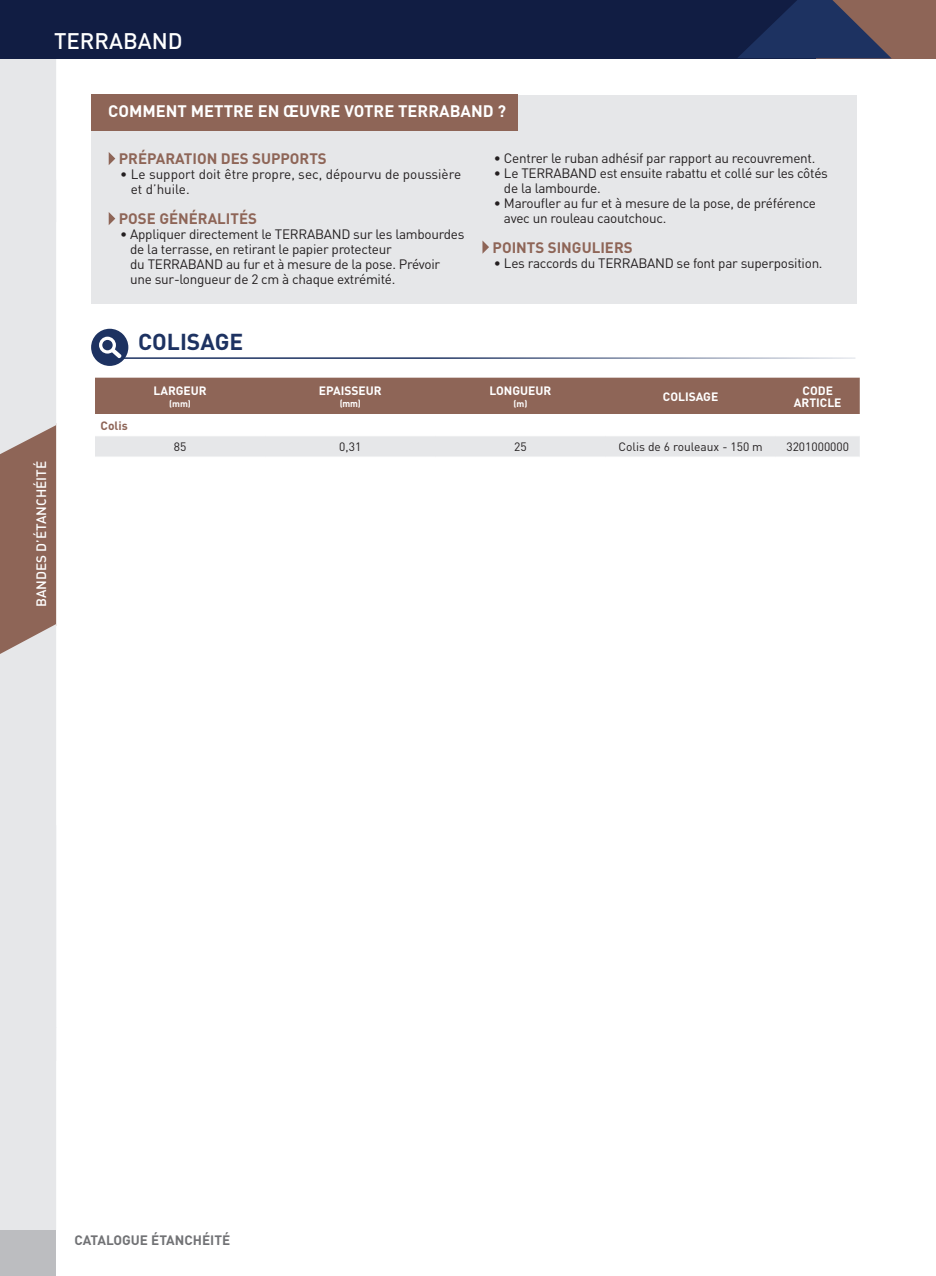
<style>
.page{position:relative;width:936px;height:1276px;background:#fff}
.page>*{position:absolute;margin:0;border:0;box-sizing:border-box;transform-origin:0 0}
.t1{font:700 22.8px "DIN";color:#1d3261}
.t2{font:22.35px "DIN Medium Alternate";color:#fff}
.t3{font:700 16.5px "DIN";color:#fff}
.t4{font:700 15px "DIN";color:#8e6557}
.t5{font:13.5px/15px "DIN";letter-spacing:-.02em;color:#231f20}
.t6{font:13.5px/15px "DIN";color:#231f20}
.t7{font:700 13.5px "DIN";color:#717275}
.t8{font:13.5px "DIN Medium Alternate";color:#fff}
.t9{font:700 12px/12px "DIN";color:#fff;text-align:center}
.t10{font:12px "DIN";color:#231f20}
.t11{font:700 12px "DIN";color:#8e6557}
.t12{font:700 9.6px "DIN";color:#fff;scale:.93 1}
.t13{font:700 9px "DIN";color:#fff}
</style>
<div class="page">
<svg style="left:0;top:58px;width:56px;height:1211px;background:#d6d0cf"></svg>
<div style="left:0;top:1230px;width:55px;height:46px;background:#bcbdc0"></div>
<div style="left:0;top:0;width:935px;height:58px;background:#111d43"></div>
<div style="left:816px;top:0;width:119px;height:58px;background:#8e6557"></div>
<svg style="left:738px;top:0;width:153px;height:58px"></svg>
<div style="left:91px;top:95px;width:766px;height:209px;background:#e6e7e9"></div>
<div style="left:91px;top:95px;width:426px;height:36px;background:#8e6557"></div>
<svg style="left:109px;top:152px;width:6px;height:13px"></svg>
<svg style="left:109px;top:212px;width:6px;height:13px"></svg>
<svg style="left:482px;top:240px;width:7px;height:14px"></svg>
<div style="left:95px;top:378px;width:764px;height:36px;background:#8e6557"></div>
<div style="left:95px;top:436px;width:764px;height:21px;background:#e6e7e9"></div>
<svg style="left:91px;top:328px;width:38px;height:38px"></svg>
<hr style="left:122px;top:357px;width:733px;height:2px;background:#1d3261">
<h2 class="t2" style="left:54px;top:27px;width:130px">TERRABAND</h2>
<p class="t8" style="left:33px;top:607px;width:148px;rotate:-90deg">BANDES D’ÉTANCHÉITÉ</p>
<p class="t3" style="left:108px;top:100px;width:399px">COMMENT METTRE EN ŒUVRE VOTRE TERRABAND ?</p>
<p class="t4" style="left:119px;top:149px;width:209px">PRÉPARATION DES SUPPORTS</p>
<p class="t6" style="left:131px;top:166px;width:332px;text-indent:-11px">• Le support doit être propre, sec, dépourvu de poussière et d’huile.</p>
<p class="t4" style="left:119px;top:209px;width:140px">POSE GÉNÉRALITÉS</p>
<p class="t5" style="left:130px;top:226px;width:336px;text-indent:-10px">• Appliquer directement le TERRABAND sur les lambourdes de la terrasse, en retirant le papier protecteur<br>du TERRABAND au fur et à mesure de la pose. Prévoir une sur-longueur de 2 cm à chaque extrémité.</p>
<p class="t5" style="left:494px;top:150px;width:323px">• Centrer le ruban adhésif par rapport au recouvrement.</p>
<p class="t5" style="left:504px;top:165px;width:325px;text-indent:-10px">• Le TERRABAND est ensuite rabattu et collé sur les côtés de la lambourde.</p>
<p class="t5" style="left:504px;top:195px;width:313px;text-indent:-10px">• Maroufler au fur et à mesure de la pose, de préférence avec un rouleau caoutchouc.</p>
<p class="t4" style="left:492px;top:237px;width:142px">POINTS SINGULIERS</p>
<p class="t5" style="left:494px;top:255px;width:330px">• Les raccords du TERRABAND se font par superposition.</p>
<h1 class="t1" style="left:138px;top:327px;width:107px">COLISAGE</h1>
<p class="t11" style="left:101px;top:418px;width:29px">Colis</p>
<p class="t9" style="left:153px;top:384px;width:55px">LARGEUR</p>
<p class="t13" style="left:169px;top:398px;width:23px">(mm)</p>
<p class="t9" style="left:319px;top:384px;width:64px">EPAISSEUR</p>
<p class="t12" style="left:340px;top:397px;width:24px">(mm)</p>
<p class="t9" style="left:489px;top:384px;width:63px">LONGUEUR</p>
<p class="t13" style="left:513px;top:398px;width:15px">(m)</p>
<p class="t9" style="left:663px;top:390px;width:57px">COLISAGE</p>
<p class="t9" style="left:793px;top:384px;width:49px">CODE<br>ARTICLE</p>
<p class="t10" style="left:174px;top:439px;width:14px">85</p>
<p class="t10" style="left:339px;top:439px;width:23px">0,31</p>
<p class="t10" style="left:514px;top:439px;width:14px">25</p>
<p class="t10" style="left:618px;top:439px;width:146px">Colis de 6 rouleaux - 150 m</p>
<p class="t10" style="left:786px;top:439px;width:64px">3201000000</p>
<p class="t7" style="left:74px;top:1231px;width:157px">CATALOGUE ÉTANCHÉITÉ</p>
</div>
